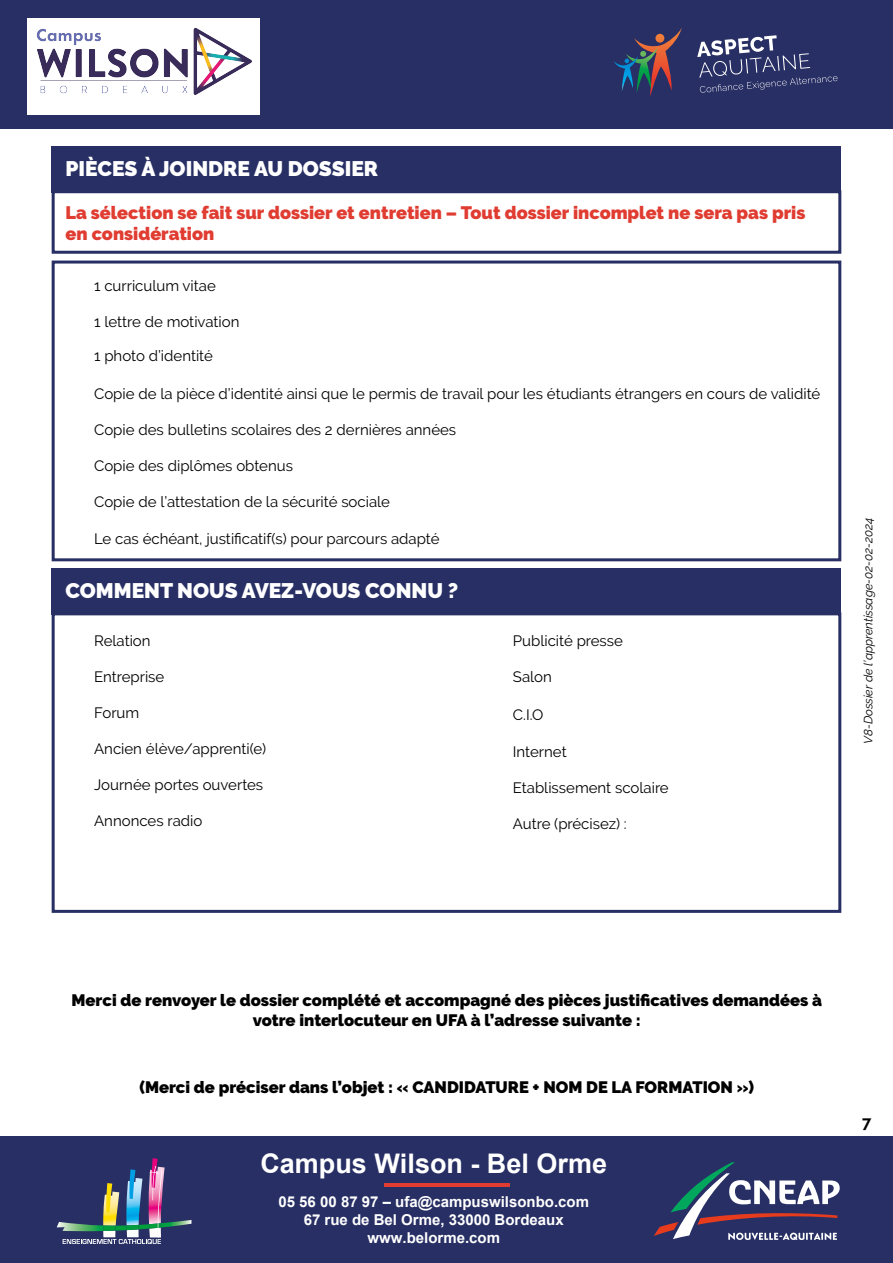
<style>
.page{position:relative;width:893px;height:1263px;background:#fff}
.page>*{position:absolute;margin:0;border:0;box-sizing:border-box;transform-origin:0 0}
.t1{font:700 27px "Arial";color:#fff}
.t2{font:900 21px "Raleway";color:#fff}
.t3{font:900 18px/21.6px "Raleway";color:#e03c31}
.t4{font:900 16.5px/19.8px "Raleway";color:#000;text-align:center}
.t5{font:700 16.5px "Raleway";color:#000}
.t6{font:15px "Raleway";color:#000}
.t7{font:700 15px/18px "Arial";color:#fff;text-align:center}
.t8{font:italic 12px "Raleway";color:#000}
</style>
<div class="page">
<div style="left:0;top:0;width:893px;height:128px;background:#282f64"></div>
<div style="left:0;top:1136px;width:893px;height:127px;background:#272f64"></div>
<svg style="left:57px;top:1158px;width:134px;height:86px"></svg>
<svg style="left:654px;top:1162px;width:186px;height:78px"></svg>
<div style="left:52px;top:190px;width:789px;height:64px;border:3px solid #272f64"></div>
<div style="left:52px;top:612px;width:789px;height:301px;border:3px solid #272f64"></div>
<div style="left:52px;top:261px;width:789px;height:300px;border:3px solid #272f64"></div>
<div style="left:52px;top:146px;width:789px;height:46px;background:#272f64"></div>
<div style="left:52px;top:568px;width:789px;height:46px;background:#272f64"></div>
<svg style="left:614px;top:28px;width:68px;height:68px"></svg>
<svg style="left:697px;top:35px;width:141px;height:58px"></svg>
<div style="left:27px;top:18px;width:232px;height:97px;background:#fff"></div>
<img style="left:36px;top:28px;width:215px;height:67px">
<hr style="left:384px;top:1183px;width:126px;height:3px;background:#e03c31">
<h2 class="t2" style="left:65px;top:156px;width:314px">PIÈCES À JOINDRE AU DOSSIER</h2>
<p class="t3" style="left:65px;top:201px;width:741px">La sélection se fait sur dossier et entretien – Tout dossier incomplet ne sera pas pris en considération</p>
<p class="t6" style="left:94px;top:277px;width:123px">1 curriculum vitae</p>
<p class="t6" style="left:94px;top:313px;width:147px">1 lettre de motivation</p>
<p class="t6" style="left:94px;top:347px;width:120px">1 photo d’identité</p>
<p class="t6" style="left:94px;top:385px;width:728px">Copie de la pièce d’identité ainsi que le permis de travail pour les étudiants étrangers en cours de validité</p>
<p class="t6" style="left:94px;top:421px;width:364px">Copie des bulletins scolaires des 2 dernières années</p>
<p class="t6" style="left:94px;top:457px;width:200px">Copie des diplômes obtenus</p>
<p class="t6" style="left:94px;top:493px;width:297px">Copie de l’attestation de la sécurité sociale</p>
<p class="t6" style="left:94px;top:529px;width:347px">Le cas échéant, justificatif(s) pour parcours adapté</p>
<h2 class="t2" style="left:65px;top:579px;width:394px">COMMENT NOUS AVEZ-VOUS CONNU ?</h2>
<p class="t6" style="left:513px;top:632px;width:112px">Publicité presse</p>
<p class="t6" style="left:94px;top:632px;width:58px">Relation</p>
<p class="t6" style="left:94px;top:668px;width:72px">Entreprise</p>
<p class="t6" style="left:513px;top:668px;width:41px">Salon</p>
<p class="t6" style="left:513px;top:706px;width:32px">C.I.O</p>
<p class="t6" style="left:513px;top:742px;width:55px">Internet</p>
<p class="t6" style="left:513px;top:779px;width:157px">Etablissement scolaire</p>
<p class="t6" style="left:513px;top:815px;width:115px">Autre (précisez) :</p>
<p class="t6" style="left:94px;top:704px;width:47px">Forum</p>
<p class="t6" style="left:94px;top:740px;width:173px">Ancien élève/apprenti(e)</p>
<p class="t6" style="left:94px;top:776px;width:171px">Journée portes ouvertes</p>
<p class="t6" style="left:94px;top:812px;width:110px">Annonces radio</p>
<p class="t8" style="left:861px;top:744px;width:228px;rotate:-90deg">V8-Dossier de l’apprentissage-02-02-2024</p>
<p class="t4" style="left:72px;top:990px;width:752px">Merci de renvoyer le dossier complété et accompagné des pièces justificatives demandées à votre interlocuteur en UFA à l’adresse suivante :</p>
<p class="t4" style="left:139px;top:1077px;width:616px">(Merci de préciser dans l’objet : « CANDIDATURE + NOM DE LA FORMATION »)</p>
<h1 class="t1" style="left:260px;top:1144px;width:348px">Campus Wilson - Bel Orme</h1>
<p class="t7" style="left:278px;top:1192px;width:312px">05 56 00 87 97 – ufa@campuswilsonbo.com<br>67 rue de Bel Orme, 33000 Bordeaux www.belorme.com</p>
<p class="t5" style="left:862px;top:1113px;width:11px">7</p>
</div>
